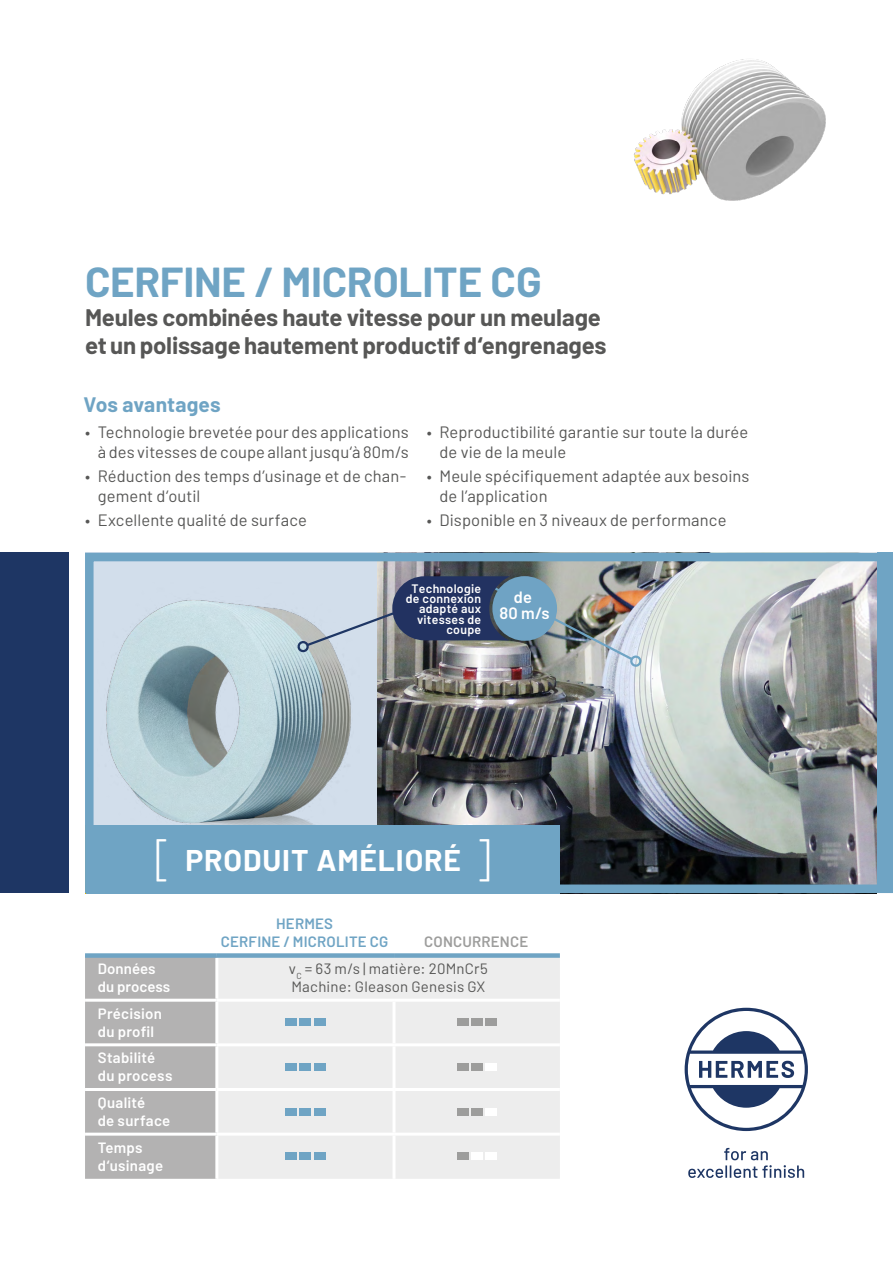
<style>
.page{position:relative;width:893px;height:1263px;background:#fff}
.page>*{position:absolute;margin:0;border:0;box-sizing:border-box;transform-origin:0 0}
.t1{font:700 42px "Barlow";letter-spacing:-.005em;color:#6fa4c4}
.t2{font:700 30px "Barlow";letter-spacing:.03em;color:#fff}
.t3{font:700 24px/28.5px "Barlow";letter-spacing:-.005em;color:#575756}
.t4{font:700 21px "Barlow";letter-spacing:.005em;color:#6fa4c4}
.t5{font:16.5px/19.8px "Barlow";letter-spacing:.005em;color:#575756}
.t6{font:600 16.5px/16.5px "Barlow";color:#fff;text-align:center}
.t7{font:600 15px/18px "Barlow";letter-spacing:.015em;color:#fff}
.t8{font:15px/18px "Barlow";letter-spacing:.015em;color:#575756}
.t9{font:600 15px/18px "Barlow";letter-spacing:.01em;color:#6fa4c4;text-align:center}
.t10{font:600 15px "Barlow";letter-spacing:.01em;color:#9d9d9c}
.t11{font:600 12.3px/10.2px "Barlow";letter-spacing:.02em;color:#fff;text-align:right}
.s1{font-weight:300;font-size:48px}
</style>
<div class="page">
<svg style="left:688px;top:1148px;width:116px;height:30px"></svg>
<svg style="left:685px;top:1008px;width:123px;height:123px"></svg>
<div style="left:85px;top:553px;width:293px;height:340px;background:#d2deeb"></div>
<div style="left:0;top:553px;width:68px;height:340px;background:#1e3664"></div>
<div style="left:876px;top:553px;width:17px;height:340px;background:#6fa4c4"></div>
<img style="left:106px;top:600px;width:245px;height:225px">
<img style="left:378px;top:563px;width:498px;height:320px">
<div style="left:85px;top:958px;width:130px;height:221px;background:#b3b2b2"></div>
<div style="left:218px;top:958px;width:342px;height:221px;background:#ededed"></div>
<hr style="left:85px;top:999px;width:132px;height:3px;background:#fff">
<hr style="left:217px;top:999px;width:177px;height:3px;background:#fff">
<hr style="left:394px;top:999px;width:166px;height:3px;background:#fff">
<hr style="left:393px;top:1002px;width:3px;height:41px;background:#fff">
<hr style="left:85px;top:1043px;width:132px;height:3px;background:#fff">
<hr style="left:217px;top:1043px;width:177px;height:3px;background:#fff">
<hr style="left:394px;top:1043px;width:166px;height:3px;background:#fff">
<hr style="left:393px;top:1046px;width:3px;height:42px;background:#fff">
<hr style="left:85px;top:1088px;width:132px;height:3px;background:#fff">
<hr style="left:217px;top:1088px;width:177px;height:3px;background:#fff">
<hr style="left:394px;top:1088px;width:166px;height:3px;background:#fff">
<hr style="left:393px;top:1091px;width:3px;height:42px;background:#fff">
<hr style="left:393px;top:1136px;width:3px;height:43px;background:#fff">
<div style="left:85px;top:953px;width:132px;height:5px;background:#6fa4c4"></div>
<div style="left:217px;top:953px;width:177px;height:5px;background:#6fa4c4"></div>
<div style="left:394px;top:953px;width:166px;height:5px;background:#6fa4c4"></div>
<hr style="left:85px;top:1133px;width:132px;height:3px;background:#fff">
<hr style="left:217px;top:1133px;width:177px;height:3px;background:#fff">
<hr style="left:394px;top:1133px;width:166px;height:3px;background:#fff">
<div style="left:285px;top:1018px;width:12px;height:8px;background:#6fa4c4"></div>
<div style="left:300px;top:1018px;width:11px;height:8px;background:#6fa4c4"></div>
<div style="left:314px;top:1018px;width:11px;height:8px;background:#6fa4c4"></div>
<div style="left:457px;top:1018px;width:11px;height:8px;background:#9d9d9c"></div>
<div style="left:471px;top:1018px;width:11px;height:8px;background:#9d9d9c"></div>
<div style="left:486px;top:1018px;width:11px;height:8px;background:#9d9d9c"></div>
<div style="left:285px;top:1063px;width:12px;height:8px;background:#6fa4c4"></div>
<div style="left:300px;top:1063px;width:11px;height:8px;background:#6fa4c4"></div>
<div style="left:314px;top:1063px;width:11px;height:8px;background:#6fa4c4"></div>
<div style="left:457px;top:1063px;width:11px;height:8px;background:#9d9d9c"></div>
<div style="left:471px;top:1063px;width:11px;height:8px;background:#9d9d9c"></div>
<div style="left:486px;top:1063px;width:11px;height:8px;background:#fff"></div>
<div style="left:285px;top:1108px;width:12px;height:7px;background:#6fa4c4"></div>
<div style="left:300px;top:1108px;width:11px;height:7px;background:#6fa4c4"></div>
<div style="left:314px;top:1108px;width:11px;height:7px;background:#6fa4c4"></div>
<div style="left:457px;top:1108px;width:11px;height:7px;background:#9d9d9c"></div>
<div style="left:471px;top:1108px;width:11px;height:7px;background:#9d9d9c"></div>
<div style="left:486px;top:1108px;width:11px;height:7px;background:#fff"></div>
<div style="left:285px;top:1152px;width:12px;height:8px;background:#6fa4c4"></div>
<div style="left:300px;top:1152px;width:11px;height:8px;background:#6fa4c4"></div>
<div style="left:314px;top:1152px;width:11px;height:8px;background:#6fa4c4"></div>
<div style="left:457px;top:1152px;width:11px;height:8px;background:#9d9d9c"></div>
<div style="left:471px;top:1152px;width:11px;height:8px;background:#fff"></div>
<div style="left:486px;top:1152px;width:11px;height:8px;background:#fff"></div>
<img style="left:634px;top:59px;width:192px;height:142px">
<div style="left:85px;top:553px;width:808px;height:340px;border:9px solid #6fa4c4"></div>
<div style="left:86px;top:825px;width:474px;height:68px;background:#6fa4c4"></div>
<img style="left:295px;top:576px;width:347px;height:91px">
<div style="left:492px;top:576px;width:65px;height:65px;background:#6fa3c4;border-radius:50%"></div>
<h1 class="t1" style="left:85px;top:256px;width:458px">CERFINE / MICROLITE CG</h1>
<h3 class="t3" style="left:85px;top:303px;width:523px">Meules combinées haute vitesse pour un meulage et un polissage hautement productif d‘engrenages</h3>
<p class="t4" style="left:83px;top:392px;width:139px">Vos avantages</p>
<p class="t5" style="left:85px;top:422px;width:325px;text-align:right">• Technologie brevetée pour des applications à des vitesses de coupe allant jusqu‘à 80m/s</p>
<p class="t5" style="left:98px;top:466px;width:310px;text-indent:-13px">• Réduction des temps d’usinage et de chan&shy;gement d‘outil</p>
<p class="t5" style="left:85px;top:510px;width:224px">• Excellente qualité de surface</p>
<p class="t5" style="left:440px;top:422px;width:310px;text-indent:-13px">• Reproductibilité garantie sur toute la durée de vie de la meule</p>
<p class="t5" style="left:440px;top:466px;width:311px;text-indent:-13px">• Meule spécifiquement adaptée aux besoins de l’application</p>
<p class="t5" style="left:427px;top:510px;width:301px">• Disponible en 3 niveaux de performance</p>
<p class="t11" style="left:406px;top:583px;width:77px">Technologie de connexion adapté aux vitesses de coupe</p>
<p class="t6" style="left:500px;top:588px;width:52px">de<br>80 m/s</p>
<h2 class="t2" style="left:144px;top:842px;width:359px"><span class="s1">[</span> ENHANCED PRODUCT <span class="s1">]</span></h2>
<h2 class="t2" style="left:155px;top:842px;width:337px"><span class="s1">[</span> PRODUIT AMÉLIORÉ <span class="s1">]</span></h2>
<p class="t9" style="left:221px;top:914px;width:169px">HERMES<br>CERFINE / MICROLITE CG</p>
<p class="t10" style="left:424px;top:932px;width:106px">CONCURRENCE</p>
<p class="t7" style="left:98px;top:960px;width:74px">Données du process</p>
<p class="t8" style="left:289px;top:959px;width:201px">v<sub>C</sub> = 63 m/s | matière: 20MnCr5<br>Machine: Gleason Genesis GX</p>
<p class="t7" style="left:98px;top:1004px;width:66px">Précision du profil</p>
<p class="t7" style="left:98px;top:1049px;width:76px">Stabilité du process</p>
<p class="t7" style="left:98px;top:1093px;width:74px">Qualité<br>de surface</p>
<p class="t7" style="left:98px;top:1138px;width:67px">Temps d‘usinage</p>
</div>
